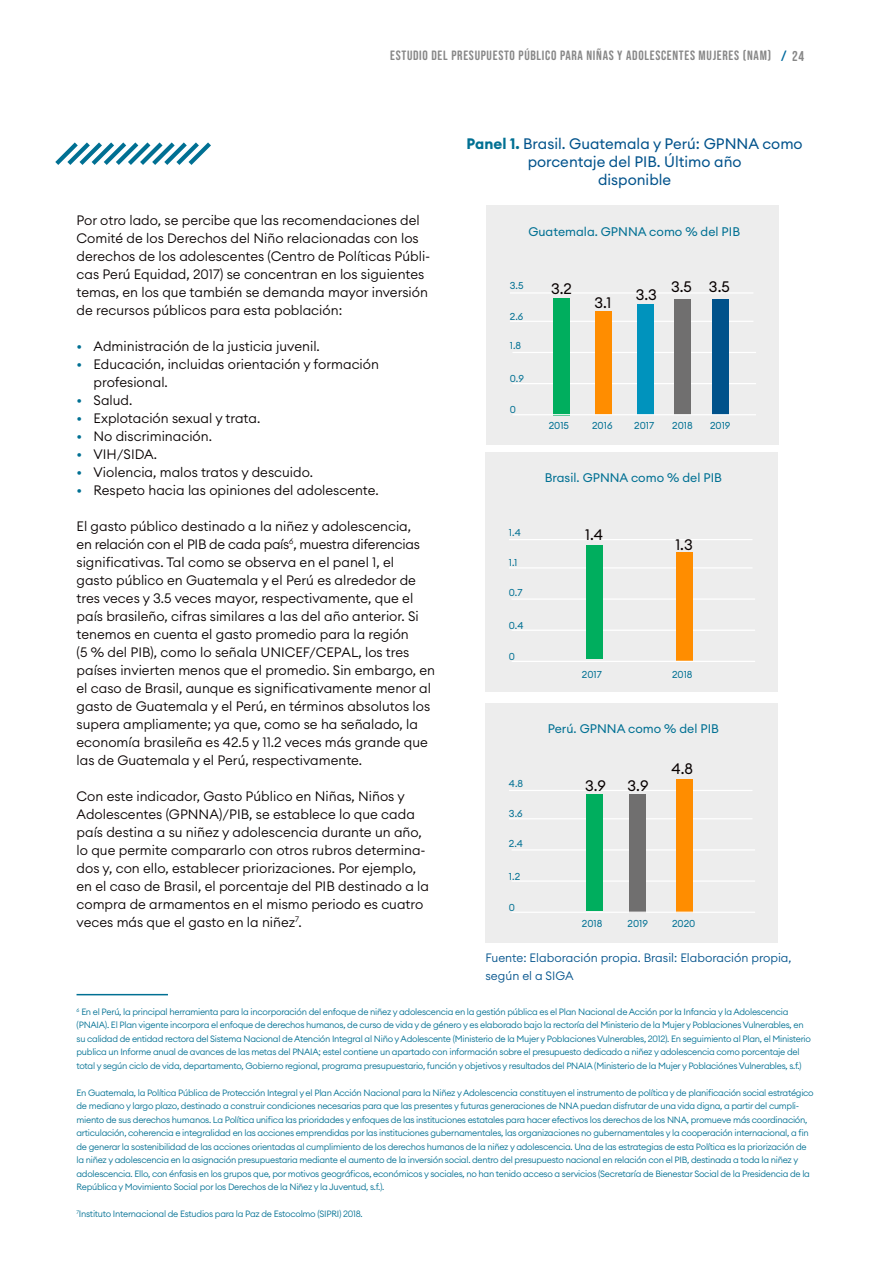
<style>
.page{position:relative;width:893px;height:1263px;background:#fff}
.page>*{position:absolute;margin:0;border:0;box-sizing:border-box;transform-origin:0 0}
.t1{font:15px/18px "Euclid Circular A";color:#00528b;text-align:center}
.t2{font:15px "Euclid Circular A";color:#070000}
.t3{font:14.25px "Bebas Neue Semi Rounded";color:#878787}
.t4{font:300 13.5px/18px "Euclid Circular A";color:#070000}
.t5{font:13.5px "Bebas Neue Semi Rounded";letter-spacing:.05em;color:#878787}
.t6{font:12.3px "Euclid Circular A";color:#007093}
.t7{font:300 12px/18px "Euclid Circular A";color:#00528b}
.t8{font:9.9px "Euclid Circular A";color:#007093}
.t9{font:300 9px/13.5px "Euclid Circular A";letter-spacing:-.03em;color:#007093}
.s1{color:#007093}
.s2{font-weight:700;color:#007093}
</style>
<div class="page">
<svg style="left:55px;top:142px;width:156px;height:23px"></svg>
<hr style="left:77px;top:994px;width:91px;height:1px;background:#007093">
<div style="left:486px;top:206px;width:293px;height:239px;background:#ededed"></div>
<div style="left:485px;top:452px;width:293px;height:240px;background:#ededed"></div>
<div style="left:485px;top:703px;width:293px;height:239px;background:#ededed"></div>
<hr style="left:510px;top:292px;width:243px;height:2px;background:#fff">
<hr style="left:509px;top:539px;width:243px;height:1px;background:#fff">
<hr style="left:509px;top:790px;width:243px;height:1px;background:#fff">
<hr style="left:510px;top:321px;width:243px;height:1px;background:#fff">
<hr style="left:509px;top:567px;width:243px;height:1px;background:#fff">
<hr style="left:509px;top:818px;width:243px;height:1px;background:#fff">
<hr style="left:512px;top:352px;width:244px;height:1px;background:#fff">
<hr style="left:512px;top:598px;width:243px;height:2px;background:#fff">
<hr style="left:512px;top:849px;width:243px;height:1px;background:#fff">
<hr style="left:512px;top:383px;width:244px;height:1px;background:#fff">
<hr style="left:512px;top:630px;width:243px;height:1px;background:#fff">
<hr style="left:512px;top:880px;width:243px;height:2px;background:#fff">
<div style="left:675px;top:300px;width:16px;height:115px;background:#706f6f"></div>
<div style="left:712px;top:300px;width:17px;height:115px;background:#00528b"></div>
<div style="left:637px;top:304px;width:16px;height:111px;background:#0093bd"></div>
<div style="left:595px;top:312px;width:16px;height:103px;background:#ff8d00"></div>
<div style="left:676px;top:552px;width:16px;height:109px;background:#ff8d00"></div>
<div style="left:676px;top:780px;width:16px;height:133px;background:#ff8d00"></div>
<div style="left:553px;top:298px;width:17px;height:117px;background:#00ae5e"></div>
<div style="left:586px;top:545px;width:17px;height:114px;background:#00ae5e"></div>
<div style="left:586px;top:794px;width:17px;height:117px;background:#00ae5e"></div>
<hr style="left:512px;top:414px;width:244px;height:1px;background:#fff">
<hr style="left:512px;top:661px;width:243px;height:1px;background:#fff">
<div style="left:629px;top:794px;width:17px;height:118px;background:#706f6f"></div>
<hr style="left:512px;top:912px;width:243px;height:1px;background:#fff">
<h3 class="t5" style="left:390px;top:48px;width:383px">ESTUDIO DEL PRESUPUESTO PÚBLICO PARA NIÑAS Y ADOLESCENTES MUJERES (NAM)</h3>
<h2 class="t3" style="left:792px;top:48px;width:14px">24</h2>
<p class="t4" style="left:77px;top:211px;width:355px">Por otro lado, se percibe que las recomendaciones del Comité de los Derechos del Niño relacionadas con los derechos de los adolescentes (Centro de Políticas Públi&shy;cas Perú Equidad, 2017) se concentran en los siguientes temas, en los que también se demanda mayor inversión de recursos públicos para esta población:</p>
<h3 class="t4" style="left:77px;top:337px;width:245px"><span class="s1">•</span> Administración de la justicia juvenil.</h3>
<h3 class="t4" style="left:94px;top:355px;width:287px;text-indent:-17px"><span class="s1">•</span> Educación, incluidas orientación y formación profesional.</h3>
<h3 class="t4" style="left:77px;top:391px;width:57px"><span class="s1">•</span> Salud.</h3>
<h3 class="t4" style="left:77px;top:409px;width:185px"><span class="s1">•</span> Explotación sexual y trata.</h3>
<h3 class="t4" style="left:77px;top:427px;width:137px"><span class="s1">•</span> No discriminación.</h3>
<h3 class="t4" style="left:77px;top:445px;width:82px"><span class="s1">•</span> VIH/SIDA.</h3>
<h3 class="t4" style="left:77px;top:463px;width:238px"><span class="s1">•</span> Violencia, malos tratos y descuido.</h3>
<h3 class="t4" style="left:77px;top:481px;width:304px"><span class="s1">•</span> Respeto hacia las opiniones del adolescente.</h3>
<p class="t4" style="left:77px;top:517px;width:360px">El gasto público destinado a la niñez y adolescencia,<br>en relación con el PIB de cada país<sup>6</sup>, muestra diferencias significativas. Tal como se observa en el panel 1, el<br>gasto público en Guatemala y el Perú es alrededor de tres veces y 3.5 veces mayor, respectivamente, que el país brasileño, cifras similares a las del año anterior. Si tenemos en cuenta el gasto promedio para la región<br>(5 % del PIB), como lo señala UNICEF/CEPAL, los tres países invierten menos que el promedio. Sin embargo, en el caso de Brasil, aunque es significativamente menor al gasto de Guatemala y el Perú, en términos absolutos los supera ampliamente; ya que, como se ha señalado, la economía brasileña es 42.5 y 11.2 veces más grande que las de Guatemala y el Perú, respectivamente.</p>
<p class="t4" style="left:77px;top:787px;width:354px">Con este indicador, Gasto Público en Niñas, Niños y Adolescentes (GPNNA)/PIB, se establece lo que cada país destina a su niñez y adolescencia durante un año, lo que permite compararlo con otros rubros determina&shy;dos y, con ello, establecer priorizaciones. Por ejemplo, en el caso de Brasil, el porcentaje del PIB destinado a la compra de armamentos en el mismo periodo es cuatro veces más que el gasto en la niñez<sup>7</sup>.</p>
<h1 class="t1" style="left:467px;top:135px;width:338px"><span class="s2">Panel 1.</span> Brasil. Guatemala y Perú: GPNNA como porcentaje del PIB. Último año<br>disponible</h1>
<h3 class="t6" style="left:528px;top:223px;width:213px">Guatemala. GPNNA como % del PIB</h3>
<p class="t8" style="left:510px;top:279px;width:15px">3.5</p>
<p class="t8" style="left:510px;top:310px;width:15px">2.6</p>
<p class="t8" style="left:510px;top:339px;width:13px">1.8</p>
<p class="t8" style="left:510px;top:372px;width:15px">0.9</p>
<p class="t8" style="left:510px;top:403px;width:8px">0</p>
<p class="t8" style="left:509px;top:526px;width:13px">1.4</p>
<p class="t8" style="left:509px;top:556px;width:10px">1.1</p>
<p class="t8" style="left:509px;top:586px;width:15px">0.7</p>
<p class="t8" style="left:509px;top:619px;width:16px">0.4</p>
<p class="t8" style="left:509px;top:650px;width:8px">0</p>
<p class="t8" style="left:509px;top:777px;width:16px">4.8</p>
<p class="t8" style="left:509px;top:807px;width:15px">3.6</p>
<p class="t8" style="left:509px;top:837px;width:16px">2.4</p>
<p class="t8" style="left:509px;top:870px;width:13px">1.2</p>
<p class="t8" style="left:509px;top:901px;width:8px">0</p>
<h1 class="t2" style="left:551px;top:279px;width:22px">3.2</h1>
<h1 class="t2" style="left:594px;top:293px;width:18px">3.1</h1>
<h1 class="t2" style="left:636px;top:285px;width:23px">3.3</h1>
<h1 class="t2" style="left:671px;top:277px;width:60px">3.5 3.5</h1>
<p class="t8" style="left:549px;top:419px;width:22px">2015</p>
<p class="t8" style="left:592px;top:419px;width:22px">2016</p>
<p class="t8" style="left:634px;top:419px;width:21px">2017</p>
<p class="t8" style="left:672px;top:419px;width:22px">2018</p>
<p class="t8" style="left:710px;top:419px;width:22px">2019</p>
<h3 class="t6" style="left:545px;top:470px;width:179px">Brasil. GPNNA como % del PIB</h3>
<h1 class="t2" style="left:585px;top:525px;width:19px">1.4</h1>
<p class="t8" style="left:582px;top:668px;width:21px">2017</p>
<h1 class="t2" style="left:675px;top:534px;width:19px">1.3</h1>
<p class="t8" style="left:672px;top:668px;width:22px">2018</p>
<h3 class="t6" style="left:548px;top:721px;width:173px">Perú. GPNNA como % del PIB</h3>
<h1 class="t2" style="left:585px;top:775px;width:22px">3.9</h1>
<h1 class="t2" style="left:628px;top:775px;width:22px">3.9</h1>
<h1 class="t2" style="left:672px;top:759px;width:23px">4.8</h1>
<p class="t8" style="left:582px;top:917px;width:22px">2018</p>
<p class="t8" style="left:628px;top:917px;width:22px">2019</p>
<p class="t8" style="left:672px;top:917px;width:25px">2020</p>
<h3 class="t7" style="left:485px;top:948px;width:307px">Fuente: Elaboración propia. Brasil: Elaboración propia, según el a SIGA</h3>
<p class="t9" style="left:77px;top:1004px;width:736px"><sup>6</sup> En el Perú, la principal herramienta para la incorporación del enfoque de niñez y adolescencia en la gestión pública es el Plan Nacional de Acción por la Infancia y la Adolescencia (PNAIA). El Plan vigente incorpora el enfoque de derechos humanos, de curso de vida y de género y es elaborado bajo la rectoría del Ministerio de la Mujer y Poblaciones Vulnerables, en su calidad de entidad rectora del Sistema Nacional de Atención Integral al Niño y Adolescente (Ministerio de la Mujer y Poblaciones Vulnerables, 2012). En seguimiento al Plan, el Ministerio publica un Informe anual de avances de las metas del PNAIA; estel contiene un apartado con información sobre el presupuesto dedicado a niñez y adolescencia como porcentaje del total y según ciclo de vida, departamento, Gobierno regional, programa presupuestario, función y objetivos y resultados del PNAIA (Ministerio de la Mujer y Poblaciónes Vulnerables, s.f.)</p>
<p class="t9" style="left:77px;top:1085px;width:739px">En Guatemala, la Política Pública de Protección Integral y el Plan Acción Nacional para la Niñez y Adolescencia constituyen el instrumento de política y de planificación social estratégico de mediano y largo plazo, destinado a construir condiciones necesarias para que las presentes y futuras generaciones de NNA puedan disfrutar de una vida digna, a partir del cumpli&shy;miento de sus derechos humanos. La Política unifica las prioridades y enfoques de las instituciones estatales para hacer efectivos los derechos de los NNA, promueve más coordinación, articulación, coherencia e integralidad en las acciones emprendidas por las instituciones gubernamentales, las organizaciones no gubernamentales y la cooperación internacional, a fin de generar la sostenibilidad de las acciones orientadas al cumplimiento de los derechos humanos de la niñez y adolescencia. Una de las estrategias de esta Política es la priorización de la niñez y adolescencia en la asignación presupuestaria mediante el aumento de la inversión social. dentro del presupuesto nacional en relación con el PIB, destinada a toda la niñez y adolescencia. Ello, con énfasis en los grupos que, por motivos geográficos, económicos y sociales, no han tenido acceso a servicios (Secretaría de Bienestar Social de la Presidencia de la República y Movimiento Social por los Derechos de la Niñez y la Juventud, s.f.).</p>
<p class="t9" style="left:77px;top:1207px;width:288px"><sup>7</sup>Instituto Internacional de Estudios para la Paz de Estocolmo (SIPRI) 2018.</p>
</div>
